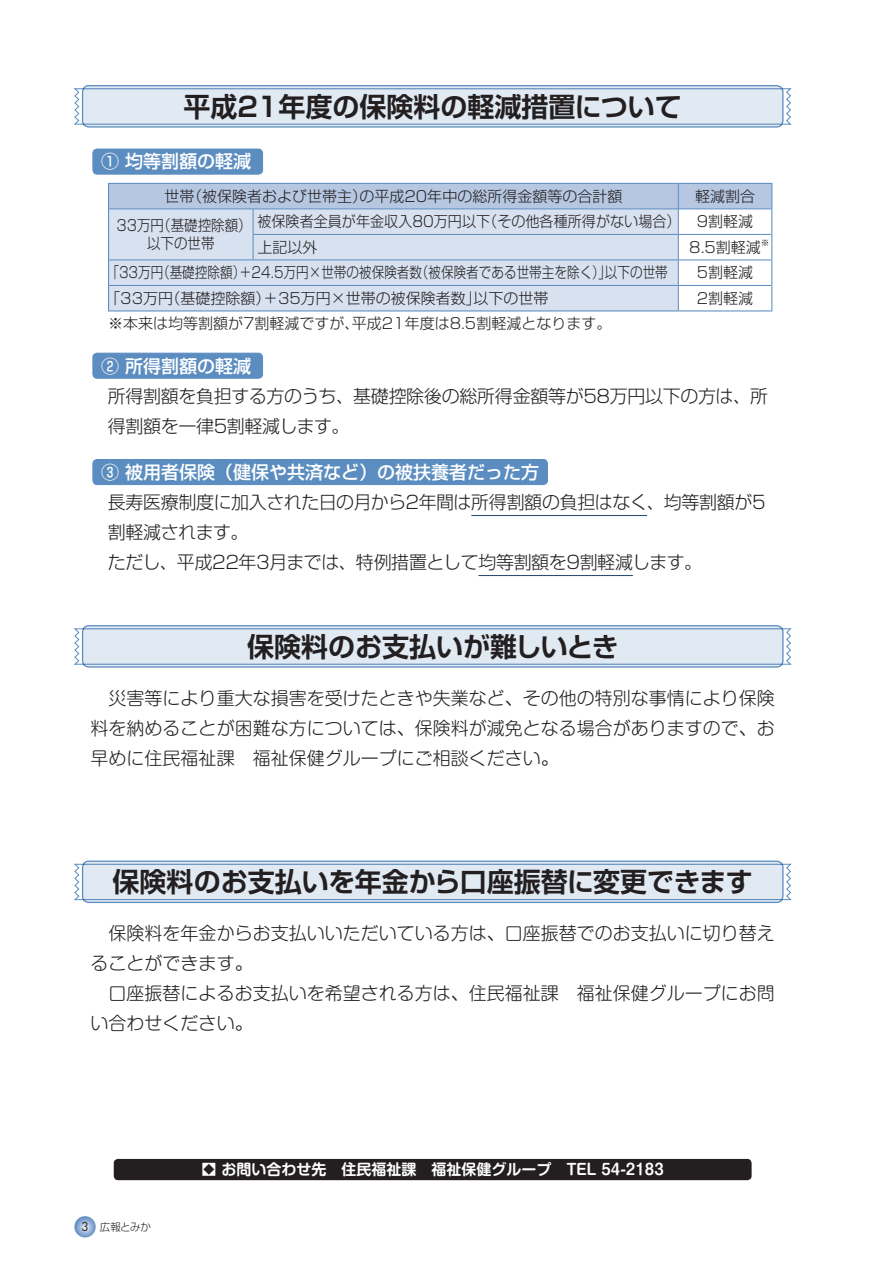
<style>
.page{position:relative;width:893px;height:1263px;background:#fff}
.page>*{position:absolute;margin:0;border:0;box-sizing:border-box;transform-origin:0 0}
.t1{font:700 27px "Shin Go Pr 5 De";color:#231f20}
.t2{font:300 18px/30px "Shin M Go Pro";color:#231f20;text-align:justify}
.t3{font:300 18px/30px "Shin Go Pr 5";letter-spacing:-.02em;color:#231f20}
.t4{font:500 18px "Shin Go Pr 5";color:#fff}
.t5{font:300 15px/29.2px "Shin Go Pr 5";color:#231f20}
.t6{font:300 15px "Shin Go Pr 5";color:#231f20;scale:.84 1}
.t7{font:700 15px "Shin M Go Pro De";color:#fff}
.t8{font:300 15px "Shin Go Pr 5";color:#231f20;scale:.94 1}
.t9{font:300 15px/18px "Shin Go Pr 5";color:#231f20;scale:.9 1}
.t10{font:12px "Futura";color:#231f20}
.t11{font:300 10.5px "Shin Go Pr 5";letter-spacing:-.04em;color:#231f20}
.t12{font:300 8.7px "Shin Go Pr 5";color:#231f20}
</style>
<div class="page">
<svg style="left:74px;top:1216px;width:22px;height:21px"></svg>
<div style="left:114px;top:1159px;width:638px;height:21px;background:#231f20"></div>
<div style="left:92px;top:459px;width:456px;height:26px;background:#5c8dc0"></div>
<hr style="left:471px;top:515px;width:176px;height:1px;background:#2f4e6f">
<hr style="left:478px;top:575px;width:155px;height:1px;background:#2f4e6f">
<div style="left:92px;top:353px;width:171px;height:25px;background:#5c8dc0"></div>
<div style="left:92px;top:149px;width:171px;height:25px;background:#5c8dc0"></div>
<svg style="left:108px;top:183px;width:664px;height:127px;background:#cfdbec"></svg>
<hr style="left:108px;top:310px;width:145px;height:1px;background:#5c8dc0">
<hr style="left:253px;top:310px;width:425px;height:1px;background:#5c8dc0">
<hr style="left:678px;top:310px;width:94px;height:1px;background:#5c8dc0">
<svg style="left:74px;top:85px;width:717px;height:43px;background:#d2deed"></svg>
<svg style="left:74px;top:625px;width:717px;height:43px;background:#d2deed"></svg>
<svg style="left:74px;top:860px;width:717px;height:44px;background:#d3dfed"></svg>
<h1 class="t1" style="left:183px;top:84px;width:500px">平成21年度の保険料の軽減措置について</h1>
<p class="t4" style="left:101px;top:147px;width:151px">① 均等割額の軽減</p>
<p class="t5" style="left:187px;top:180px;width:181px">（被保険者および世帯主）</p>
<p class="t5" style="left:360px;top:180px;width:264px">の平成20年中の総所得金額等の合計額</p>
<p class="t5" style="left:695px;top:180px;width:61px">軽減割合</p>
<p class="t5" style="left:157px;top:180px;width:96px;text-indent:7px">世帯<br>（基礎控除額(</p>
<p class="t8" style="left:483px;top:209px;width:211px">（その他各種所得がない場合）</p>
<p class="t8" style="left:257px;top:209px;width:249px">被保険者全員が年金収入80万円以下</p>
<p class="t9" style="left:147px;top:215px;width:77px;text-indent:-30px">33万円<br>以下の世帯</p>
<p class="t5" style="left:697px;top:206px;width:58px">9割軽減</p>
<p class="t12" style="left:761px;top:235px;width:10px">※</p>
<p class="t5" style="left:689px;top:231px;width:73px">8.5割軽減</p>
<p class="t5" style="left:257px;top:231px;width:61px">上記以外</p>
<p class="t6" style="left:106px;top:260px;width:69px">「33万円</p>
<p class="t6" style="left:157px;top:260px;width:317px">（基礎控除額＋24.5万円×世帯の被保険者数</p>
<p class="t6" style="left:233px;top:260px;width:16px">）</p>
<p class="t6" style="left:416px;top:260px;width:234px">（被保険者である世帯主を除く）」</p>
<p class="t6" style="left:605px;top:260px;width:76px">以下の世帯</p>
<p class="t5" style="left:697px;top:257px;width:58px">5割軽減</p>
<p class="t5" style="left:105px;top:282px;width:69px">「33万円</p>
<p class="t5" style="left:166px;top:282px;width:106px">（基礎控除額）</p>
<p class="t5" style="left:263px;top:282px;width:219px">＋35万円×世帯の被保険者数」</p>
<p class="t5" style="left:473px;top:282px;width:76px">以下の世帯</p>
<p class="t5" style="left:697px;top:282px;width:58px">2割軽減</p>
<p class="t5" style="left:108px;top:307px;width:253px">※本来は均等割額が7割軽減ですが、</p>
<p class="t5" style="left:352px;top:307px;width:261px">平成21年度は8.5割軽減となります。</p>
<p class="t4" style="left:101px;top:351px;width:151px">② 所得割額の軽減</p>
<p class="t3" style="left:108px;top:379px;width:662px">所得割額を負担する方のうち、基礎控除後の総所得金額等が58万円以下の方は、所得割額を一律5割軽減します。</p>
<p class="t4" style="left:101px;top:457px;width:439px">③ 被用者保険（健保や共済など）の被扶養者だった方</p>
<p class="t3" style="left:108px;top:486px;width:659px">長寿医療制度に加入された日の月から2年間は所得割額の負担はなく、均等割額が5割軽減されます。<br>ただし、平成22年3月までは、特例措置として均等割額を9割軽減します。</p>
<h1 class="t1" style="left:247px;top:624px;width:373px">保険料のお支払いが難しいとき</h1>
<p class="t2" style="left:91px;top:681px;width:686px">　災害等により重大な損害を受けたときや失業など、その他の特別な事情により保険料を納めることが困難な方については、保険料が減免となる場合がありますので、お早めに住民福祉課　福祉保健グループにご相談ください。</p>
<h1 class="t1" style="left:113px;top:860px;width:641px">保険料のお支払いを年金から口座振替に変更できます</h1>
<p class="t2" style="left:91px;top:916px;width:686px;text-align:left">　保険料を年金からお支払いいただいている方は、口座振替でのお支払いに切り替えることができます。<br>　口座振替によるお支払いを希望される方は、住民福祉課　福祉保健グループにお問い合わせください。</p>
<p class="t10" style="left:81px;top:1219px;width:9px">3</p>
<p class="t11" style="left:100px;top:1218px;width:52px">広報とみか</p>
<p class="t7" style="left:202px;top:1157px;width:464px">■ お問い合わせ先　住民福祉課　福祉保健グループ　TEL 54-2183</p>
</div>
